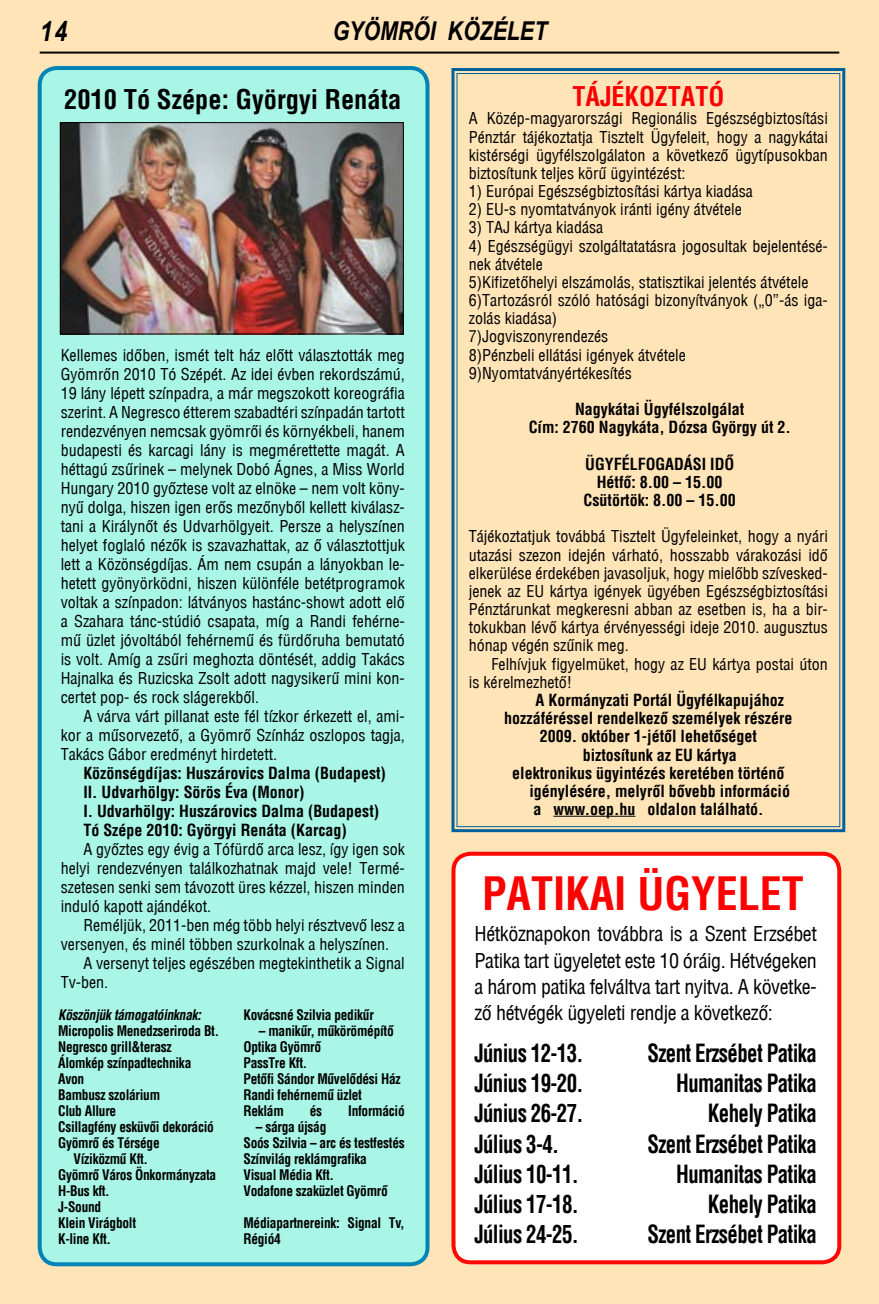
<style>
.page{position:relative;width:879px;height:1304px;background:#ffe4b8}
.page>*{position:absolute;margin:0;border:0;box-sizing:border-box;transform-origin:0 0}
.t1{font:700 44px "Switzerland Condensed";color:#fd0000}
.t2{font:italic 700 28px "Arial Narrow";color:#000}
.t3{font:700 26px "Switzerland Condensed";color:#000}
.t4{font:italic 700 26px "Arial Narrow";color:#000}
.t5{font:700 26px "Switzerland Condensed";color:#fb0000}
.t6{font:700 24px "Switzerland Condensed";letter-spacing:-.03em;color:#000;scale:.87 1}
.t7{font:20px/26.2px "Switzerland Condensed";letter-spacing:-.02em;color:#000;text-align:justify}
.t8{font:16px/19px "Switzerland Condensed";color:#000;text-align:justify}
.t9{font:700 16px/19px "Switzerland Condensed";color:#000;text-align:center}
.t10{font:700 14px/16px "Switzerland Condensed";letter-spacing:-.02em;color:#000;scale:.96 1}
.t11{font:italic 700 14px "Switzerland Condensed";letter-spacing:-.02em;color:#000;scale:.96 1}
</style>
<div class="page">
<hr style="left:40px;top:52px;width:799px;height:2px;background:#000">
<div style="left:40px;top:68px;width:387px;height:1196px;background:#a9f6e6;border-radius:17px"></div>
<div style="left:38px;top:66px;width:391px;height:1200px;border:4px solid #0084b5;border-radius:17px"></div>
<img style="left:62px;top:124px;width:340px;height:208px">
<div style="left:60px;top:122px;width:344px;height:212px;border:1px solid #000"></div>
<svg style="left:451px;top:68px;width:395px;height:765px"></svg>
<div style="left:453px;top:854px;width:386px;height:408px;background:#fff;border-radius:17px"></div>
<div style="left:451px;top:852px;width:390px;height:412px;border:4px solid #ff0702;border-radius:17px"></div>
<h2 class="t2" style="left:40px;top:14px;width:29px">14</h2>
<h3 class="t4" style="left:333px;top:15px;width:216px">GYÖMRŐI KÖZÉLET</h3>
<h3 class="t3" style="left:64px;top:84px;width:339px">2010 Tó Szépe: Györgyi Renáta</h3>
<p class="t8" style="left:61px;top:346px;width:346px">Kellemes időben, ismét telt ház előtt választották meg Gyömrőn 2010 Tó Szépét. Az idei évben rekordszámú, 19 lány lépett színpadra, a már megszokott koreográfia szerint. A Negresco étterem szabadtéri színpadán tartott rendezvényen nemcsak gyömrői és környékbeli, hanem budapesti és karcagi lány is megmérettette magát. A héttagú zsűrinek – melynek Dobó Ágnes, a Miss World Hungary 2010 győztese volt az elnöke – nem volt kön - nyű dolga, hiszen igen erős mezőnyből kellett kiválasz&shy;tani a Királynőt és Udvarhölgyeit. Persze a helyszínen helyet foglaló nézők is szavazhattak, az ő választottjuk lett a Közönségdíjas. Ám nem csupán a lányokban le&shy;hetett gyönyörködni, hiszen különféle betétprogramok voltak a színpadon: látványos hastánc-showt adott elő a Szahara tánc-stúdió csapata, míg a Randi fehérne&shy;mű üzlet jóvoltából fehérnemű és fürdőruha bemutató is volt. Amíg a zsűri meghozta döntését, addig Takács Hajnalka és Ruzicska Zsolt adott nagysikerű mini kon&shy;certet pop- és rock slágerekből.</p>
<p class="t8" style="left:61px;top:707px;width:346px;text-indent:23px">A várva várt pillanat este fél tízkor érkezett el, ami&shy;kor a műsorvezető, a Gyömrő Színház oszlopos tagja, Takács Gábor eredményt hirdetett.</p>
<p class="t9" style="left:83px;top:764px;width:304px;text-align:left">Közönségdíjas: Huszárovics Dalma (Budapest)<br>II. Udvarhölgy: Sörös Éva (Monor)<br>I. Udvarhölgy: Huszárovics Dalma (Budapest)<br>Tó Szépe 2010: Györgyi Renáta (Karcag)</p>
<p class="t8" style="left:61px;top:840px;width:346px;text-indent:23px">A győztes egy évig a Tófürdő arca lesz, így igen sok helyi rendezvényen találkozhatnak majd vele! Termé&shy;szetesen senki sem távozott üres kézzel, hiszen minden induló kapott ajándékot.</p>
<p class="t8" style="left:83px;top:916px;width:323px">Reméljük, 2011-ben még több helyi résztvevő lesz a</p>
<p class="t8" style="left:61px;top:935px;width:330px">versenyen, és minél többen szurkolnak a helyszínen.</p>
<p class="t8" style="left:83px;top:954px;width:323px">A versenyt teljes egészében megtekinthetik a Signal</p>
<p class="t8" style="left:61px;top:973px;width:49px">Tv-ben.</p>
<p class="t11" style="left:58px;top:1006px;width:151px">Köszönjük támogatóinknak:</p>
<p class="t10" style="left:58px;top:1023px;width:169px">Micropolis Menedzseriroda Bt.</p>
<p class="t10" style="left:58px;top:1039px;width:120px">Negresco grill&amp;terasz</p>
<p class="t10" style="left:58px;top:1055px;width:140px">Álomkép színpadtechnika</p>
<p class="t10" style="left:58px;top:1071px;width:29px">Avon</p>
<p class="t10" style="left:58px;top:1087px;width:108px">Bambusz szolárium</p>
<p class="t10" style="left:58px;top:1103px;width:62px">Club Allure</p>
<p class="t10" style="left:58px;top:1119px;width:164px">Csillagfény esküvői dekoráció</p>
<p class="t10" style="left:58px;top:1135px;width:107px">Gyömrő és Térsége</p>
<p class="t10" style="left:74px;top:1151px;width:79px">Víziközmű Kft.</p>
<p class="t10" style="left:58px;top:1167px;width:166px">Gyömrő Város Önkormányzata</p>
<p class="t10" style="left:58px;top:1183px;width:55px">H-Bus kft.</p>
<p class="t10" style="left:58px;top:1199px;width:46px">J-Sound</p>
<p class="t10" style="left:58px;top:1215px;width:83px">Klein Virágbolt</p>
<p class="t10" style="left:58px;top:1231px;width:57px">K-line Kft.</p>
<p class="t10" style="left:243px;top:1007px;width:137px">Kovácsné Szilvia pedikűr</p>
<p class="t10" style="left:243px;top:1023px;width:165px;text-indent:15px">– manikűr, műkörömépítő<br>Optika Gyömrő<br>PassTre Kft.<br>Petőfi Sándor Művelődési Ház<br>Randi fehérnemű üzlet<br>Reklám</p>
<p class="t10" style="left:310px;top:1103px;width:14px">és</p>
<p class="t10" style="left:348px;top:1103px;width:60px">Információ</p>
<p class="t10" style="left:243px;top:1119px;width:169px;text-indent:12px">– sárga újság<br>Soós Szilvia – arc és testfestés<br>Színvilág reklámgrafika<br>Visual Média Kft.<br>Vodafone szaküzlet Gyömrő</p>
<p class="t10" style="left:243px;top:1215px;width:169px">Médiapartnereink: Signal Tv,<br>Régió4</p>
<h3 class="t5" style="left:572px;top:81px;width:153px">TÁJÉKOZTATÓ</h3>
<p class="t8" style="left:469px;top:109px;width:361px;line-height:18.2px">A Közép-magyarországi Regionális Egészségbiztosítási Pénztár tájékoztatja Tisztelt Ügyfeleit, hogy a nagykátai kistérségi ügyfélszolgálaton a következő ügytípusokban biztosítunk teljes körű ügyintézést:</p>
<p class="t8" style="left:469px;top:182px;width:286px">1) Európai Egészségbiztosítási kártya kiadása</p>
<p class="t8" style="left:469px;top:200px;width:274px">2) EU-s nyomtatványok iránti igény átvétele</p>
<p class="t8" style="left:469px;top:218px;width:136px">3) TAJ kártya kiadása</p>
<p class="t8" style="left:469px;top:237px;width:361px;line-height:18.2px;text-align:left">4) Egészségügyi szolgáltatatásra jogosultak bejelentésé&shy;nek átvétele<br>5)Kifizetőhelyi elszámolás, statisztikai jelentés átvétele 6)Tartozásról szóló hatósági bizonyítványok („0”-ás iga&shy;zolás kiadása)<br>7)Jogviszonyrendezés<br>8)Pénzbeli ellátási igények átvétele 9)Nyomtatványértékesítés</p>
<p class="t9" style="left:529px;top:400px;width:263px;line-height:18.2px">Nagykátai Ügyfélszolgálat<br>Cím: 2760 Nagykáta, Dózsa György út 2.</p>
<p class="t9" style="left:583px;top:455px;width:154px;line-height:18.2px">ÜGYFÉLFOGADÁSI IDŐ<br>Hétfő: 8.00 – 15.00<br>Csütörtök: 8.00 – 15.00</p>
<p class="t8" style="left:469px;top:527px;width:361px;line-height:18.2px">Tájékoztatjuk továbbá Tisztelt Ügyfeleinket, hogy a nyári utazási szezon idején várható, hosszabb várakozási idő elkerülése érdekében javasoljuk, hogy mielőbb szívesked&shy;jenek az EU kártya igények ügyében Egészségbiztosítási Pénztárunkat megkeresni abban az esetben is, ha a bir&shy;tokukban lévő kártya érvényességi ideje 2010. augusztus hónap végén szűnik meg.</p>
<p class="t8" style="left:469px;top:655px;width:361px;line-height:18.2px;text-indent:23px">Felhívjuk figyelmüket, hogy az EU kártya postai úton is kérelmezhető!</p>
<p class="t9" style="left:535px;top:691px;width:250px">A Kormányzati Portál Ügyfélkapujához</p>
<p class="t9" style="left:504px;top:709px;width:290px">hozzáféréssel rendelkező személyek részére</p>
<p class="t9" style="left:540px;top:727px;width:219px">2009. október 1-jétől lehetőséget</p>
<p class="t9" style="left:583px;top:745px;width:156px">biztosítunk az EU kártya</p>
<p class="t9" style="left:512px;top:763px;width:274px">elektronikus ügyintézés keretében történő</p>
<p class="t9" style="left:529px;top:781px;width:262px">igénylésére, melyről bővebb információ</p>
<p class="t9" style="left:533px;top:800px;width:231px">a www.oep.hu oldalon található.</p>
<h1 class="t1" style="left:482px;top:867px;width:323px">PATIKAI ÜGYELET</h1>
<p class="t7" style="left:474px;top:921px;width:344px">Hétköznapokon továbbra is a Szent Erzsébet Patika tart ügyeletet este 10 óráig. Hétvégeken a három patika felváltva tart nyitva. A követke&shy;ző hétvégék ügyeleti rendje a következő:</p>
<h3 class="t6" style="left:474px;top:1039px;width:127px">Június 12-13.</h3>
<h3 class="t6" style="left:647px;top:1039px;width:196px">Szent Erzsébet Patika</h3>
<h3 class="t6" style="left:474px;top:1069px;width:127px">Június 19-20.</h3>
<h3 class="t6" style="left:676px;top:1069px;width:163px">Humanitas Patika</h3>
<h3 class="t6" style="left:474px;top:1099px;width:127px">Június 26-27.</h3>
<h3 class="t6" style="left:708px;top:1099px;width:127px">Kehely Patika</h3>
<h3 class="t6" style="left:474px;top:1129px;width:99px">Július 3-4.</h3>
<h3 class="t6" style="left:647px;top:1129px;width:196px">Szent Erzsébet Patika</h3>
<h3 class="t6" style="left:474px;top:1160px;width:121px">Július 10-11.</h3>
<h3 class="t6" style="left:676px;top:1160px;width:163px">Humanitas Patika</h3>
<h3 class="t6" style="left:474px;top:1190px;width:121px">Július 17-18.</h3>
<h3 class="t6" style="left:708px;top:1190px;width:127px">Kehely Patika</h3>
<h3 class="t6" style="left:474px;top:1220px;width:121px">Július 24-25.</h3>
<h3 class="t6" style="left:647px;top:1220px;width:196px">Szent Erzsébet Patika</h3>
</div>
